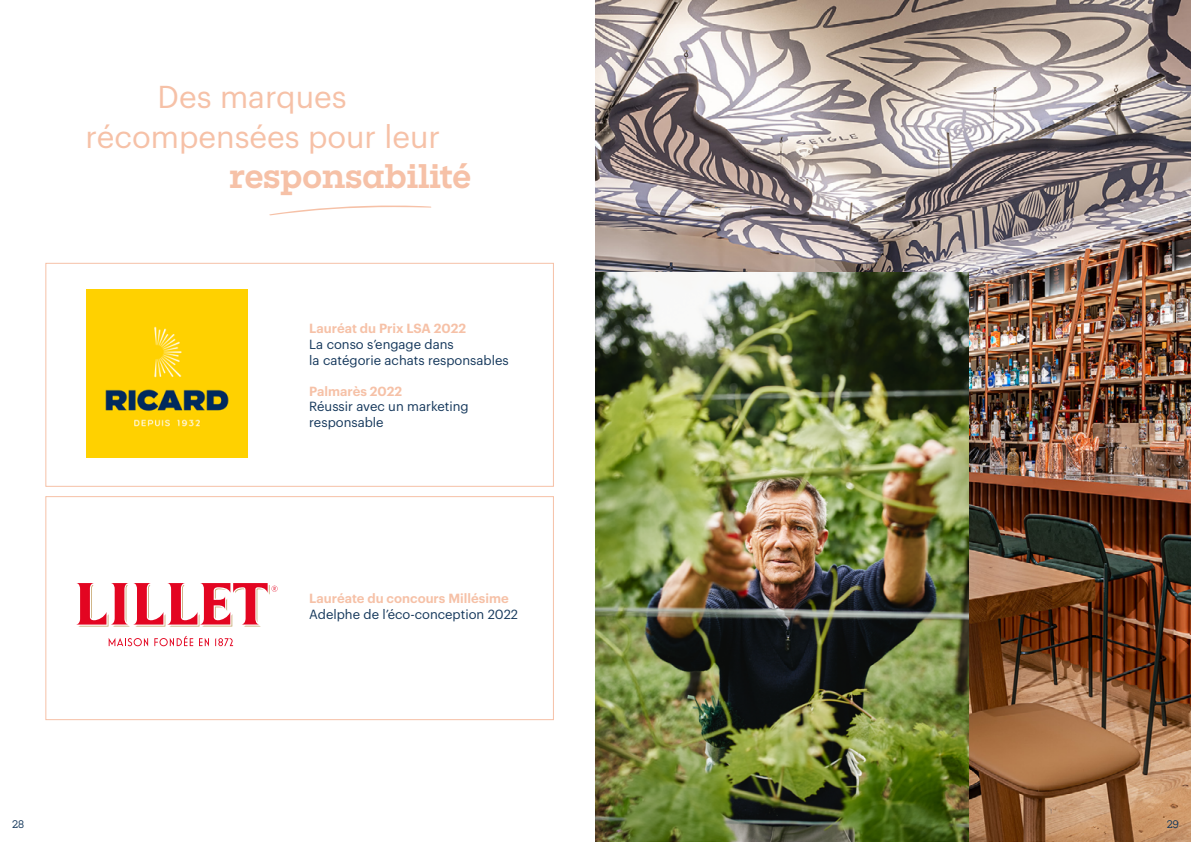
<style>
.page{position:relative;width:1191px;height:842px;background:#fff}
.page>*{position:absolute;margin:0;border:0;box-sizing:border-box;transform-origin:0 0}
.t1{font:31px/40px "Graphik";color:#f6c1a7}
.t2{font:700 31px "Pernod Ricard";color:#f6c1a7}
.t3{font:13px/15.6px "Graphik";color:#14375b}
.t4{font:600 13px "Graphik";color:#f6c1a7}
.t5{font:10px "Pernod Ricard";color:#14375b}
</style>
<div class="page">
<div style="left:45px;top:263px;width:509px;height:224px;border:1px solid #f6c1a7"></div>
<div style="left:45px;top:496px;width:509px;height:224px;border:1px solid #f6c1a7"></div>
<svg style="left:269px;top:205px;width:163px;height:10px"></svg>
<img style="left:595px;top:0;width:596px;height:842px">
<img style="left:595px;top:272px;width:373px;height:570px">
<svg style="left:109px;top:638px;width:39px;height:8px"></svg>
<svg style="left:154px;top:636px;width:39px;height:10px"></svg>
<svg style="left:199px;top:638px;width:10px;height:8px"></svg>
<svg style="left:215px;top:638px;width:18px;height:8px"></svg>
<svg style="left:76px;top:583px;width:201px;height:44px"></svg>
<img style="left:86px;top:289px;width:162px;height:169px">
<h1 class="t1" style="left:86px;top:74px;width:356px;text-indent:72px">Des marques récompensées pour leur</h1>
<h1 class="t2" style="left:230px;top:155px;width:243px">responsabilité</h1>
<p class="t4" style="left:309px;top:319px;width:158px">Lauréat du Prix LSA 2022</p>
<p class="t3" style="left:309px;top:335px;width:201px">La conso s’engage dans<br>la catégorie achats responsables</p>
<p class="t4" style="left:309px;top:381px;width:94px">Palmarès 2022</p>
<p class="t3" style="left:309px;top:398px;width:161px">Réussir avec un marketing responsable</p>
<p class="t4" style="left:309px;top:588px;width:201px">Lauréate du concours Millésime</p>
<p class="t3" style="left:309px;top:605px;width:210px">Adelphe de l’éco-conception 2022</p>
<p class="t5" style="left:12px;top:818px;width:13px">28</p>
<p class="t5" style="left:1167px;top:818px;width:13px">29</p>
</div>
